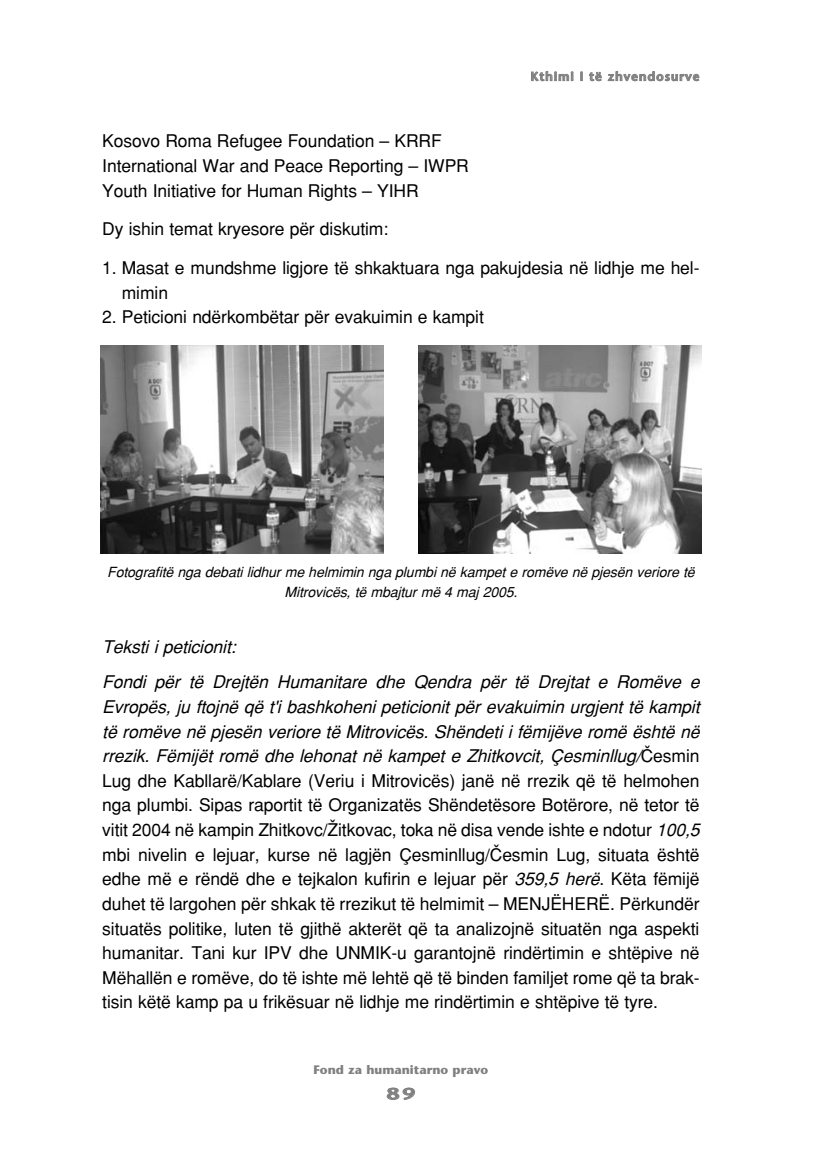
<style>
.page{position:relative;width:818px;height:1166px;background:#fff}
.page>*{position:absolute;margin:0;border:0;box-sizing:border-box;transform-origin:0 0}
.t1{font:17.5px/24.7px "Bmg Helvetica";letter-spacing:-.005em;color:#000}
.t2{font:italic 17.5px/35.2px "Bmg Helvetica";letter-spacing:-.005em;color:#000}
.t3{font:600 15.75px "Bi Zstone Sans";color:#808080;scale:1.4 1}
.t4{font:italic 14px/19.8px "Bmg Helvetica";letter-spacing:-.005em;color:#000;text-align:center}
.t5{font:700 12.25px "Bi Zstone Sans";color:#808080}
.t6{font:600 12.25px "Bi Zstone Sans";letter-spacing:.085em;color:#808080}
.s1{font-style:italic}
</style>
<div class="page">
<img style="left:100px;top:345px;width:283px;height:209px">
<img style="left:418px;top:345px;width:283px;height:209px">
<p class="t6" style="left:530px;top:72px;width:170px">Kthimi i të zhvendosurve</p>
<p class="t1" style="left:102px;top:131px;width:368px">Kosovo Roma Refugee Foundation ‡ KRRF<br>International War and Peace Reporting ‡ IWPR<br>Youth Initiative for Human Rights ‡ YIHR</p>
<p class="t1" style="left:102px;top:219px;width:287px">Dy ishin temat kryesore për diskutim:</p>
<p class="t1" style="left:122px;top:257px;width:579px;text-indent:-19px">1. Masat e mundshme ligjore të shkaktuara nga pakujdesia në lidhje me hel&shy;mimin</p>
<p class="t1" style="left:102px;top:307px;width:383px">2. Peticioni ndërkombëtar për evakuimin e kampit</p>
<p class="t4" style="left:107px;top:564px;width:588px">Fotografitë nga debati lidhur me helmimin nga plumbi në kampet e romëve në pjesën veriore të<br>Mitrovicës, të mbajtur më 4 maj 2005.</p>
<p class="t2" style="left:102px;top:631px;width:598px">Teksti i peticionit:<br>Fondi për të Drejtën Humanitare dhe Qendra për të Drejtat e Romëve e</p>
<p class="t1" style="left:102px;top:696px;width:598px;text-align:justify"><span class="s1">Evropës, ju ftojnë që t'i bashkoheni peticionit për evakuimin urgjent të kampit të romëve në pjesën veriore të Mitrovicës. Shëndeti i fëmijëve romë është në rrezik. Fëmijët romë dhe lehonat në kampet e Zhitkovcit, Çesminllug/</span>^esmin Lug dhe Kabllarë/Kablare (Veriu i Mitrovicës) janë në rrezik që të helmohen nga plumbi. Sipas raportit të Organizatës Shëndetësore Botërore, në tetor të vitit 2004 në kampin Zhitkovc/@itkovac, toka në disa vende ishte e ndotur <span class="s1">100,5 </span>mbi nivelin e lejuar, kurse në lagjën Çesminllug/^esmin Lug, situata është edhe më e rëndë dhe e tejkalon kufirin e lejuar për <span class="s1">359,5 herë</span>. Këta fëmijë duhet të largohen për shkak të rrezikut të helmimit ‡ MENJ˙HER˙. Përkundër situatës politike, luten të gjithë akterët që ta analizojnë situatën nga aspekti humanitar. Tani kur IPV dhe UNMIK-u garantojnë rindërtimin e shtëpive në Mëhallën e romëve, do të ishte më lehtë që të binden familjet rome që ta brak&shy;tisin këtë kamp pa u frikësuar në lidhje me rindërtimin e shtëpive të tyre.</p>
<p class="t5" style="left:313px;top:1065px;width:176px">Fond za humanitarno pravo</p>
<p class="t3" style="left:386px;top:1088px;width:22px">89</p>
</div>
